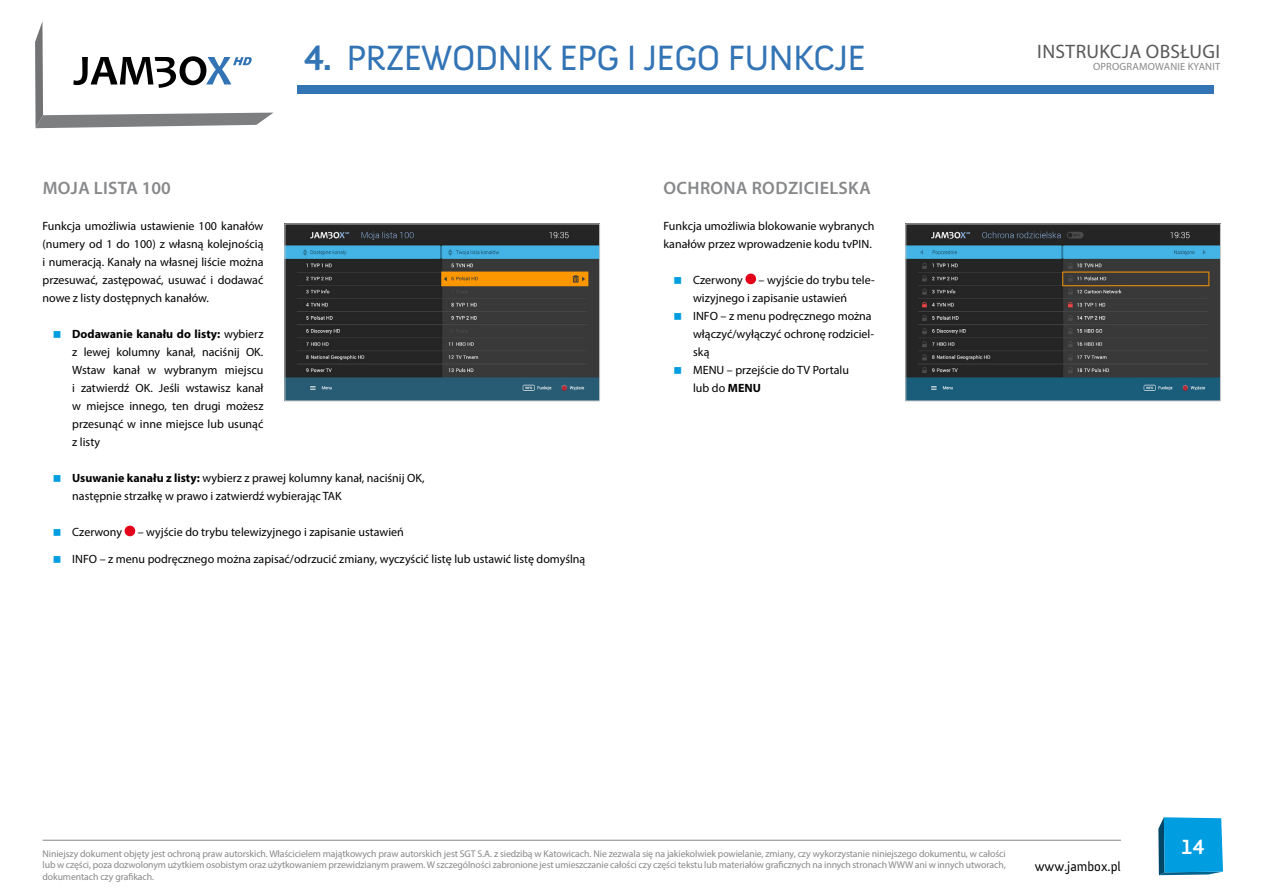
<style>
.page{position:relative;width:1263px;height:893px;background:#fff}
.page>*{position:absolute;margin:0;border:0;box-sizing:border-box;transform-origin:0 0}
.t1{font:36px "Anivers";letter-spacing:-.025em;color:#3374b5}
.t2{font:700 21px "Anivers";color:#fff}
.t3{font:19.5px "Myriad Pro";letter-spacing:.02em;color:#58585a}
.t4{font:600 18px "Myriad Pro";letter-spacing:.02em;color:#87888a}
.t5{font:13.5px "Anivers";color:#000}
.t6{font:12px/18px "Myriad Pro";color:#000}
.t7{font:10.5px "Myriad Pro";letter-spacing:.02em;color:#87888a}
.t8{font:9.75px/11.7px "Myriad Pro";letter-spacing:-.01em;color:#87888a;text-align:justify}
.s1{font-weight:700}
</style>
<div class="page">
<svg style="left:35px;top:21px;width:238px;height:107px"></svg>
<hr style="left:43px;top:840px;width:1078px;height:1px;background:#87888a">
<svg style="left:1158px;top:817px;width:65px;height:58px;background:#0e9ad5"></svg>
<div style="left:297px;top:85px;width:916px;height:9px;background:#3374b5"></div>
<svg style="left:125px;top:526px;width:10px;height:10px"></svg>
<svg style="left:745px;top:274px;width:11px;height:10px"></svg>
<img style="left:287px;top:226px;width:311px;height:173px">
<img style="left:907px;top:226px;width:312px;height:173px">
<div style="left:905px;top:224px;width:316px;height:177px;border:1px solid #c6c7c8"></div>
<h1 class="t1" style="left:304px;top:38px;width:563px"><span class="s1">4.</span> PRZEWODNIK EPG I JEGO FUNKCJE</h1>
<h3 class="t4" style="left:43px;top:177px;width:130px">MOJA LISTA 100</h3>
<p class="t6" style="left:43px;top:217px;width:222px;text-align:justify">Funkcja umożliwia ustawienie 100 kanałów (numery od 1 do 100) z własną kolejnością i numeracją. Kanały na własnej liście można przesuwać, zastępować, usuwać i dodawać nowe z listy dostępnych kanałów.</p>
<p class="t6" style="left:72px;top:325px;width:193px;text-align:justify"><span class="s1">Dodawanie kanału do listy:</span> wybierz z lewej kolumny kanał, naciśnij OK.<br>Wstaw kanał w wybranym miejscu i zatwierdź OK. Jeśli wstawisz kanał w miejsce innego, ten drugi możesz przesunąć w inne miejsce lub usunąć z listy</p>
<p class="t6" style="left:72px;top:469px;width:354px"><span class="s1">Usuwanie kanału z listy:</span> wybierz z prawej kolumny kanał, naciśnij OK, następnie strzałkę w prawo i zatwierdź wybierając TAK</p>
<p class="t6" style="left:72px;top:523px;width:51px">Czerwony</p>
<p class="t6" style="left:138px;top:523px;width:268px">– wyjście do trybu telewizyjnego i zapisanie ustawień</p>
<p class="t6" style="left:72px;top:550px;width:515px">INFO – z menu podręcznego można zapisać/odrzucić zmiany, wyczyścić listę lub ustawić listę domyślną</p>
<h3 class="t4" style="left:663px;top:177px;width:209px">OCHRONA RODZICIELSKA</h3>
<p class="t6" style="left:663px;top:217px;width:212px">Funkcja umożliwia blokowanie wybranych kanałów przez wprowadzenie kodu tvPIN.</p>
<p class="t6" style="left:693px;top:271px;width:51px">Czerwony</p>
<p class="t6" style="left:693px;top:271px;width:183px;text-indent:65px">– wyjście do trybu tele&shy;wizyjnego i zapisanie ustawień<br>INFO – z menu podręcznego można włączyć/wyłączyć ochronę rodziciel&shy;ską<br>MENU – przejście do TV Portalu<br>lub do <span class="s1">MENU</span></p>
<h3 class="t3" style="left:1037px;top:40px;width:184px">INSTRUKCJA OBSŁUGI</h3>
<p class="t7" style="left:1093px;top:60px;width:129px">OPROGRAMOWANIE KYANIT</p>
<p class="t8" style="left:43px;top:847px;width:965px">Niniejszy dokument objęty jest ochroną praw autorskich. Właścicielem majątkowych praw autorskich jest SGT S.A. z siedzibą w Katowicach. Nie zezwala się na jakiekolwiek powielanie, zmiany, czy wykorzystanie niniejszego dokumentu, w całości lub w części, poza dozwolonym użytkiem osobistym oraz użytkowaniem przewidzianym prawem. W szczególności zabronione jest umieszczanie całości czy części tekstu lub materiałów graficznych na innych stronach WWW ani w innych utworach, dokumentach czy grafikach.</p>
<p class="t5" style="left:1035px;top:859px;width:88px">www.jambox.pl</p>
<h2 class="t2" style="left:1181px;top:835px;width:25px">14</h2>
</div>
